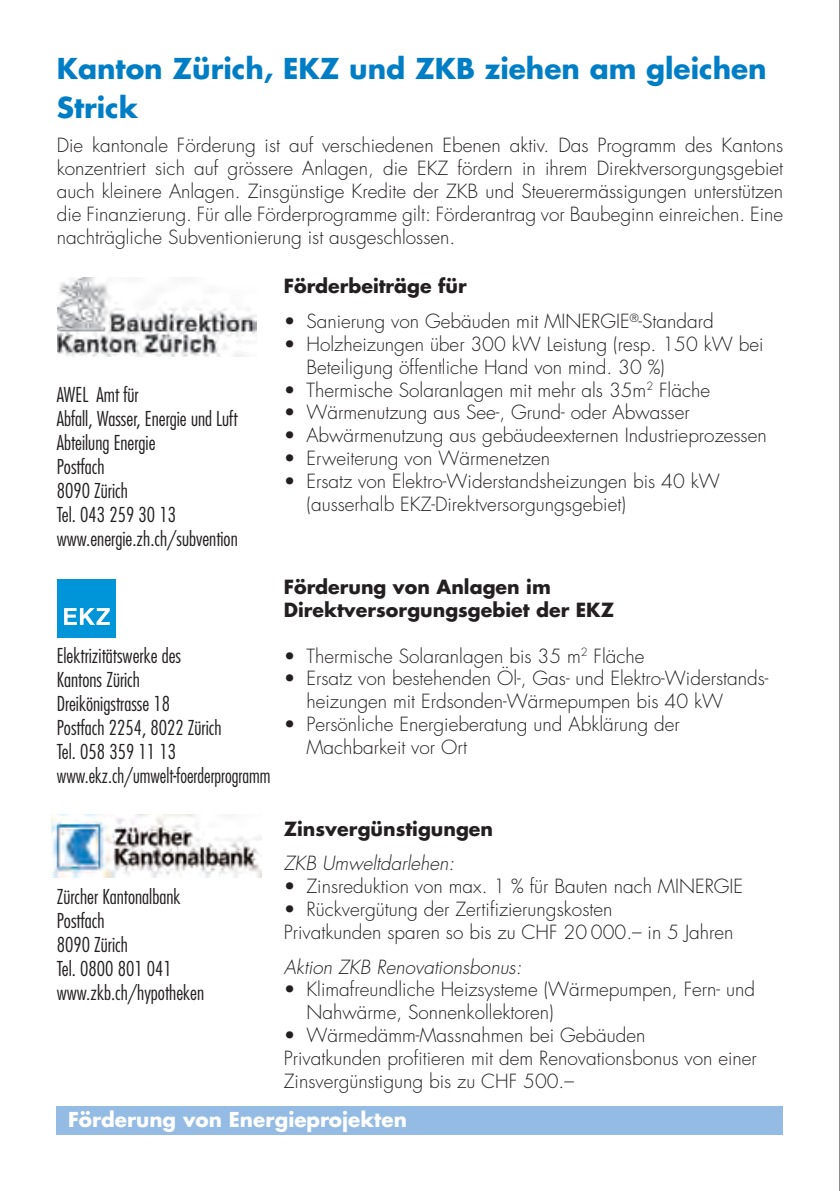
<style>
.page{position:relative;width:840px;height:1191px;background:#fff}
.page>*{position:absolute;margin:0;border:0;box-sizing:border-box;transform-origin:0 0}
.t1{font:700 28px/38.4px "Futura";color:#007ec5}
.t2{font:300 condensed 20px/24px "Futura";color:#231f20}
.t3{font:700 20px "Futura";color:#fff}
.t4{font:300 19px/22.8px "Futura";color:#231f20}
.t5{font:700 19px/22.8px "Futura";color:#231f20}
.t6{font:italic 300 19px "Futura";color:#231f20}
</style>
<div class="page">
<div style="left:57px;top:578px;width:59px;height:59px;background:#0095d9"></div>
<svg style="left:64px;top:608px;width:46px;height:17px"></svg>
<img style="left:51px;top:814px;width:210px;height:63px">
<img style="left:58px;top:277px;width:198px;height:79px">
<hr style="left:839px;top:0;width:1px;height:1191px;background:#231f20">
<div style="left:57px;top:1106px;width:725px;height:28px;background:#94bbe3"></div>
<h1 class="t1" style="left:57px;top:49px;width:711px">Kanton Zürich, EKZ und ZKB ziehen am gleichen<br>Strick</h1>
<p class="t4" style="left:57px;top:134px;width:727px;text-align:justify">Die kantonale Förderung ist auf verschiedenen Ebenen aktiv. Das Programm des Kantons konzentriert sich auf grössere Anlagen, die EKZ fördern in ihrem Direktversorgungsgebiet auch kleinere Anlagen. Zinsgünstige Kredite der ZKB und Steuerermässigungen unterstützen die Finanzierung. Für alle Förderprogramme gilt: Förderantrag vor Baubeginn einreichen. Eine nachträgliche Subventionierung ist ausgeschlossen.</p>
<p class="t5" style="left:283px;top:274px;width:184px">Förderbeiträge für</p>
<p class="t4" style="left:283px;top:310px;width:431px">• Sanierung von Gebäuden mit MINERGIE<sup>®</sup>-Standard</p>
<p class="t4" style="left:306px;top:333px;width:458px;text-indent:-23px">• Holzheizungen über 300 kW Leistung (resp. 150 kW bei<br>Beteiligung öffentliche Hand von mind. 30 %)</p>
<p class="t4" style="left:283px;top:378px;width:427px">• Thermische Solaranlagen mit mehr als 35m<sup>2</sup> Fläche</p>
<p class="t4" style="left:283px;top:401px;width:407px">• Wärmenutzung aus See-, Grund- oder Abwasser</p>
<p class="t4" style="left:283px;top:424px;width:484px">• Abwärmenutzung aus gebäudeexternen Industrieprozessen</p>
<p class="t4" style="left:283px;top:447px;width:268px">• Erweiterung von Wärmenetzen</p>
<p class="t4" style="left:306px;top:470px;width:414px;text-indent:-23px">• Ersatz von Elektro-Widerstandsheizungen bis 40 kW (ausserhalb EKZ-Direktversorgungsgebiet)</p>
<p class="t2" style="left:57px;top:382px;width:182px">AWEL Amt für<br>Abfall, Wasser, Energie und Luft<br>Abteilung Energie<br>Postfach<br>8090 Zürich<br>Tel. 043 259 30 13 www.energie.zh.ch/subvention</p>
<p class="t2" style="left:57px;top:643px;width:215px">Elektrizitätswerke des<br>Kantons Zürich<br>Dreikönigstrasse 18<br>Postfach 2254, 8022 Zürich<br>Tel. 058 359 11 13 www.ekz.ch/umwelt-foerderprogramm</p>
<p class="t2" style="left:57px;top:884px;width:149px">Zürcher Kantonalbank<br>Postfach<br>8090 Zürich<br>Tel. 0800 801 041 www.zkb.ch/hypotheken</p>
<p class="t5" style="left:283px;top:575px;width:332px">Förderung von Anlagen im<br>Direktversorgungsgebiet der EKZ</p>
<p class="t4" style="left:283px;top:644px;width:362px">• Thermische Solaranlagen bis 35 m<sup>2</sup> Fläche</p>
<p class="t4" style="left:306px;top:667px;width:463px;text-indent:-23px">• Ersatz von bestehenden Öl-, Gas- und Elektro-Widerstands&shy;heizungen mit Erdsonden-Wärmepumpen bis 40 kW</p>
<p class="t4" style="left:306px;top:713px;width:374px;text-indent:-23px">• Persönliche Energieberatung und Abklärung der<br>Machbarkeit vor Ort</p>
<p class="t5" style="left:283px;top:816px;width:211px">Zinsvergünstigungen</p>
<p class="t6" style="left:283px;top:851px;width:172px">ZKB Umweltdarlehen:</p>
<p class="t4" style="left:283px;top:875px;width:461px">• Zinsreduktion von max. 1 % für Bauten nach MINERGIE</p>
<p class="t4" style="left:283px;top:898px;width:451px">• Rückvergütung der Zertifizierungskosten<br>Privatkunden sparen so bis zu CHF 20 000.– in 5 Jahren</p>
<p class="t6" style="left:283px;top:954px;width:239px">Aktion ZKB Renovationsbonus:</p>
<p class="t4" style="left:306px;top:978px;width:450px;text-indent:-23px">• Klimafreundliche Heizsysteme (Wärmepumpen, Fern- und<br>Nahwärme, Sonnenkollektoren)</p>
<p class="t4" style="left:283px;top:1024px;width:474px">• Wärmedämm-Massnahmen bei Gebäuden<br>Privatkunden profitieren mit dem Renovationsbonus von einer<br>Zinsvergünstigung bis zu CHF 500.–</p>
<p class="t3" style="left:68px;top:1105px;width:340px">Förderung von Energieprojekten</p>
</div>
